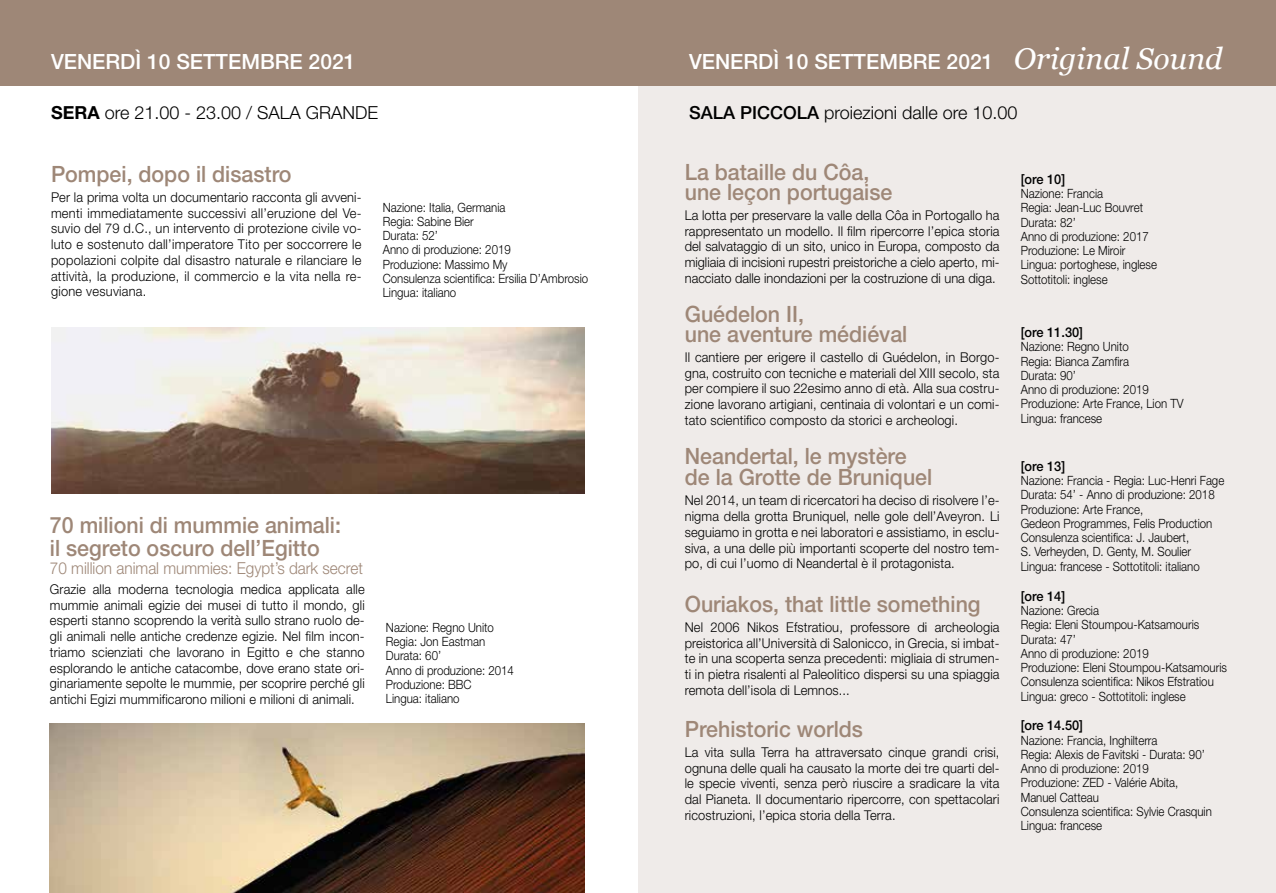
<style>
.page{position:relative;width:1276px;height:893px;background:#fff}
.page>*{position:absolute;margin:0;border:0;box-sizing:border-box;transform-origin:0 0}
.t1{font:italic 30px "Georgia";color:#fff}
.t2{font:500 22.5px/19.5px "Helvetica Neue LT Std";color:#9e8777;scale:.95 1}
.t3{font:500 21px "Helvetica Neue LT Std";color:#fff}
.t4{font:300 18px "Helvetica Neue LT Std";color:#000}
.t5{font:300 16.5px "Helvetica Neue LT Std";color:#9e8777;scale:.93 1}
.t6{font:300 13.5px/15.8px "Helvetica Neue LT Std";letter-spacing:.01em;color:#000;text-align:justify;scale:.95 1}
.t7{font:500 13.5px "Helvetica Neue LT Std";color:#000;scale:.95 1}
.t8{font:300 12.75px/14.2px "Helvetica Neue LT Std";color:#000;scale:.9 1}
.s1{font-weight:700}
.s2{font-weight:500}
</style>
<div class="page">
<div style="left:638px;top:0;width:638px;height:893px;background:#efebe9"></div>
<div style="left:0;top:0;width:1276px;height:85px;background:#9e8777"></div>
<img style="left:51px;top:327px;width:534px;height:166px">
<img style="left:50px;top:723px;width:535px;height:170px">
<h1 class="t1" style="left:1014px;top:37px;width:210px">Original Sound</h1>
<h3 class="t3" style="left:51px;top:49px;width:306px">VENERDÌ 10 SETTEMBRE 2021</h3>
<h3 class="t3" style="left:689px;top:49px;width:306px">VENERDÌ 10 SETTEMBRE 2021</h3>
<h3 class="t4" style="left:51px;top:102px;width:329px"><span class="s1">SERA</span> ore 21.00 - 23.00 / SALA GRANDE</h3>
<h3 class="t4" style="left:689px;top:102px;width:330px"><span class="s2">SALA PICCOLA</span> proiezioni dalle ore 10.00</h3>
<h2 class="t2" style="left:51px;top:164px;width:255px">Pompei, dopo il disastro</h2>
<p class="t6" style="left:51px;top:189px;width:328px">Per la prima volta un documentario racconta gli avveni&shy;menti immediatamente successivi all’eruzione del Ve&shy;suvio del 79 d.C., un intervento di protezione civile vo&shy;luto e sostenuto dall’imperatore Tito per soccorrere le popolazioni colpite dal disastro naturale e rilanciare le attività, la produzione, il commercio e la vita nella re&shy;gione vesuviana.</p>
<p class="t8" style="left:383px;top:200px;width:230px">Nazione: Italia, Germania<br>Regia: Sabine Bier<br>Durata: 52’<br>Anno di produzione: 2019<br>Produzione: Massimo My<br>Consulenza scientifica: Ersilia D’Ambrosio<br>Lingua: italiano</p>
<h2 class="t2" style="left:50px;top:514px;width:308px;line-height:22.5px">70 milioni di mummie animali: il segreto oscuro dell’Egitto</h2>
<p class="t5" style="left:50px;top:558px;width:338px">70 million animal mummies: Egypt’s dark secret</p>
<p class="t6" style="left:50px;top:581px;width:333px">Grazie alla moderna tecnologia medica applicata alle mummie animali egizie dei musei di tutto il mondo, gli esperti stanno scoprendo la verità sullo strano ruolo de&shy;gli animali nelle antiche credenze egizie. Nel film incon&shy;triamo scienziati che lavorano in Egitto e che stanno esplorando le antiche catacombe, dove erano state ori&shy;ginariamente sepolte le mummie, per scoprire perché gli antichi Egizi mummificarono milioni e milioni di animali.</p>
<p class="t8" style="left:386px;top:620px;width:144px">Nazione: Regno Unito<br>Regia: Jon Eastman<br>Durata: 60’<br>Anno di produzione: 2014<br>Produzione: BBC<br>Lingua: italiano</p>
<h2 class="t2" style="left:685px;top:162px;width:220px">La bataille du Côa, une leçon portugaise</h2>
<p class="t6" style="left:685px;top:207px;width:333px">La lotta per preservare la valle della Côa in Portogallo ha rappresentato un modello. Il film ripercorre l’epica storia del salvataggio di un sito, unico in Europa, composto da migliaia di incisioni rupestri preistoriche a cielo aperto, mi&shy;nacciato dalle inondazioni per la costruzione di una diga.</p>
<h2 class="t2" style="left:685px;top:304px;width:236px">Guédelon II,<br>une aventure médiéval</h2>
<p class="t6" style="left:685px;top:349px;width:333px">Il cantiere per erigere il castello di Guédelon, in Borgo&shy;gna, costruito con tecniche e materiali del XIII secolo, sta per compiere il suo 22esimo anno di età. Alla sua costru&shy;zione lavorano artigiani, centinaia di volontari e un comi&shy;tato scientifico composto da storici e archeologi.</p>
<h2 class="t2" style="left:685px;top:446px;width:262px;line-height:21px">Neandertal, le mystère de la Grotte de Bruniquel</h2>
<p class="t6" style="left:685px;top:492px;width:333px">Nel 2014, un team di ricercatori ha deciso di risolvere l’e&shy;nigma della grotta Bruniquel, nelle gole dell’Aveyron. Li seguiamo in grotta e nei laboratori e assistiamo, in esclu&shy;siva, a una delle più importanti scoperte del nostro tem&shy;po, di cui l’uomo di Neandertal è il protagonista.</p>
<h2 class="t2" style="left:685px;top:594px;width:313px">Ouriakos, that little something</h2>
<p class="t6" style="left:685px;top:619px;width:333px">Nel 2006 Nikos Efstratiou, professore di archeologia preistorica all’Università di Salonicco, in Grecia, si imbat&shy;te in una scoperta senza precedenti: migliaia di strumen&shy;ti in pietra risalenti al Paleolitico dispersi su una spiaggia remota dell’isola di Lemnos...</p>
<h2 class="t2" style="left:685px;top:719px;width:189px">Prehistoric worlds</h2>
<p class="t6" style="left:685px;top:744px;width:333px">La vita sulla Terra ha attraversato cinque grandi crisi, ognuna delle quali ha causato la morte dei tre quarti del&shy;le specie viventi, senza però riuscire a sradicare la vita dal Pianeta. Il documentario ripercorre, con spettacolari ricostruzioni, l’epica storia della Terra.</p>
<p class="t7" style="left:1020px;top:171px;width:48px">[ore 10]</p>
<p class="t8" style="left:1020px;top:186px;width:153px">Nazione: Francia<br>Regia: Jean-Luc Bouvret<br>Durata: 82’<br>Anno di produzione: 2017<br>Produzione: Le Miroir<br>Lingua: portoghese, inglese<br>Sottotitoli: inglese</p>
<p class="t7" style="left:1020px;top:324px;width:67px">[ore 11.30]</p>
<p class="t8" style="left:1020px;top:339px;width:182px">Nazione: Regno Unito<br>Regia: Bianca Zamfira<br>Durata: 90’<br>Anno di produzione: 2019<br>Produzione: Arte France, Lion TV<br>Lingua: francese</p>
<p class="t7" style="left:1020px;top:458px;width:48px">[ore 13]</p>
<p class="t8" style="left:1020px;top:473px;width:228px">Nazione: Francia - Regia: Luc-Henri Fage Durata: 54’ - Anno di produzione: 2018<br>Produzione: Arte France,<br>Gedeon Programmes, Felis Production Consulenza scientifica: J. Jaubert,<br>S. Verheyden, D. Genty, M. Soulier Lingua: francese - Sottotitoli: italiano</p>
<p class="t7" style="left:1020px;top:588px;width:48px">[ore 14]</p>
<p class="t8" style="left:1020px;top:603px;width:231px">Nazione: Grecia<br>Regia: Eleni Stoumpou-Katsamouris<br>Durata: 47’<br>Anno di produzione: 2019<br>Produzione: Eleni Stoumpou-Katsamouris<br>Consulenza scientifica: Nikos Efstratiou<br>Lingua: greco - Sottotitoli: inglese</p>
<p class="t7" style="left:1020px;top:717px;width:67px">[ore 14.50]</p>
<p class="t8" style="left:1020px;top:733px;width:214px">Nazione: Francia, Inghilterra<br>Regia: Alexis de Favitski - Durata: 90’<br>Anno di produzione: 2019<br>Produzione: ZED - Valérie Abita,<br>Manuel Catteau<br>Consulenza scientifica: Sylvie Crasquin<br>Lingua: francese</p>
</div>
